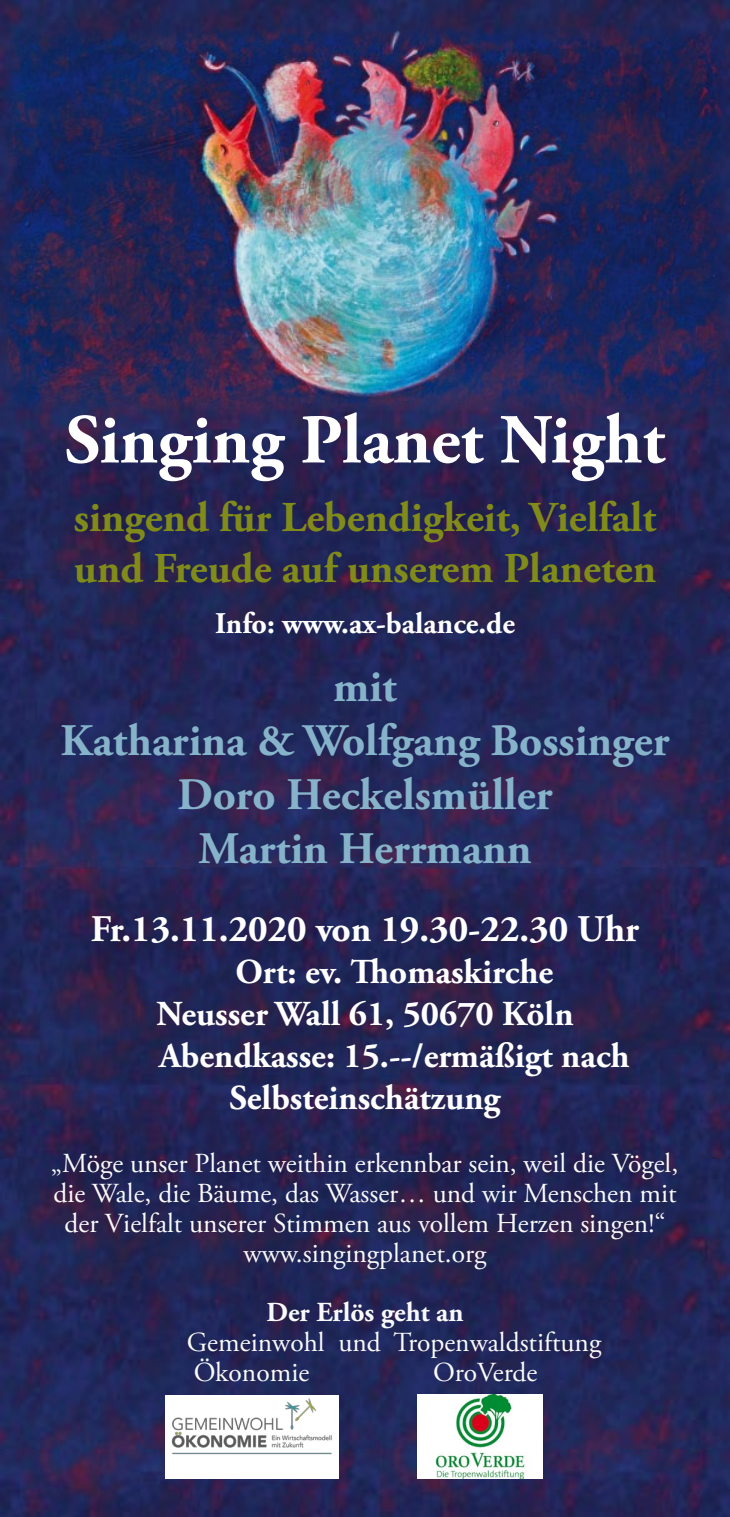
<style>
.page{position:relative;width:730px;height:1517px;background:#fff}
.page>*{position:absolute;margin:0;border:0;box-sizing:border-box;transform-origin:0 0}
.t1{font:700 70px "Adobe Garamond Pro";color:#fff}
.t2{font:700 45px/54px "Adobe Garamond Pro";color:#86b3ca;text-align:center}
.t3{font:700 42.5px/51px "Adobe Garamond Pro";color:#818b1a}
.t4{font:700 37.5px "Adobe Garamond Pro";color:#fff}
.t5{font:700 35px "Adobe Garamond Pro";color:#fff}
.t6{font:700 30px "Adobe Garamond Pro";color:#fff}
.t7{font:27.5px/30px "Adobe Garamond Pro";color:#fff;text-align:center}
.t8{font:700 27.5px "Adobe Garamond Pro";color:#fff}
</style>
<div class="page">
<img style="left:0;top:0;width:730px;height:1517px">
<img style="left:0;top:27px;width:730px;height:385px">
<img style="left:165px;top:1394px;width:174px;height:64px">
<img style="left:417px;top:1394px;width:126px;height:84px">
<div style="left:165px;top:1458px;width:174px;height:20px;background:#fff"></div>
<h1 class="t1" style="left:65px;top:399px;width:602px">Singing Planet Night</h1>
<h3 class="t3" style="left:74px;top:493px;width:584px">singend für Lebendigkeit, Vielfalt und Freude auf unserem Planeten</h3>
<p class="t6" style="left:215px;top:606px;width:301px">Info: www.ax-balance.de</p>
<h2 class="t2" style="left:61px;top:660px;width:610px">mit<br>Katharina &amp; Wolfgang Bossinger<br>Doro Heckelsmüller<br>Martin Herrmann</h2>
<h3 class="t4" style="left:91px;top:907px;width:550px">Fr.13.11.2020 von 19.30-22.30 Uhr</h3>
<p class="t5" style="left:236px;top:951px;width:319px">Ort: ev. Thomaskirche</p>
<p class="t5" style="left:156px;top:993px;width:419px">Neusser Wall 61, 50670 Köln</p>
<p class="t5" style="left:159px;top:1035px;width:472px">Abendkasse: 15.--/ermäßigt nach</p>
<p class="t5" style="left:230px;top:1077px;width:272px">Selbsteinschätzung</p>
<p class="t7" style="left:52px;top:1149px;width:628px">„Möge unser Planet weithin erkennbar sein, weil die Vögel, die Wale, die Bäume, das Wasser… und wir Menschen mit der Vielfalt unserer Stimmen aus vollem Herzen singen!“ www.singingplanet.org</p>
<p class="t8" style="left:266px;top:1296px;width:199px">Der Erlös geht an</p>
<p class="t7" style="left:187px;top:1328px;width:416px;text-align:left">Gemeinwohl und Tropenwaldstiftung<br>Ökonomie</p>
<p class="t7" style="left:433px;top:1358px;width:106px">OroVerde</p>
</div>
